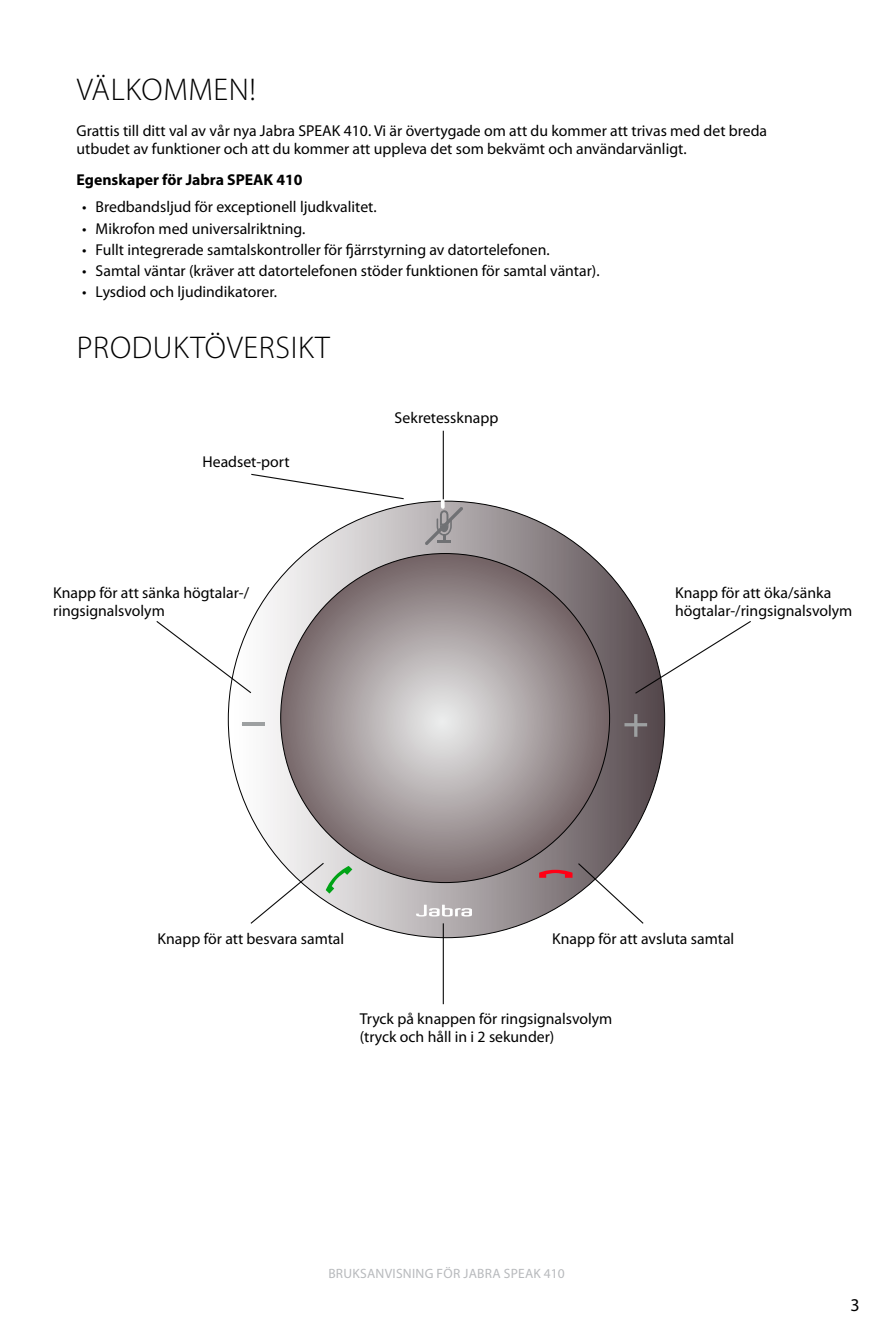
<style>
.page{position:relative;width:893px;height:1340px;background:#fff}
.page>*{position:absolute;margin:0;border:0;box-sizing:border-box;transform-origin:0 0}
.t1{font:300 31.5px "Myriad Pro";letter-spacing:.02em;color:#000}
.t2{font:18px "Myriad Pro";color:#000}
.t3{font:15.75px/18px "Myriad Pro";color:#000}
.t4{font:700 15.75px "Myriad Pro";color:#000}
.t5{font:13.5px "Myriad Pro";letter-spacing:.02em;color:#b8babd}
</style>
<div class="page">
<svg style="left:228px;top:501px;width:437px;height:436px"></svg>
<svg style="left:281px;top:553px;width:329px;height:329px;background:#9d9394"></svg>
<svg style="left:416px;top:904px;width:56px;height:12px"></svg>
<hr style="left:242px;top:722px;width:23px;height:4px;background:#9da0a1">
<svg style="left:624px;top:714px;width:23px;height:22px"></svg>
<svg style="left:425px;top:430px;width:38px;height:115px"></svg>
<hr style="left:443px;top:431px;width:1px;height:68px;background:#000">
<svg style="left:539px;top:862px;width:105px;height:62px"></svg>
<hr style="left:443px;top:923px;width:1px;height:81px;background:#000">
<svg style="left:250px;top:861px;width:102px;height:63px"></svg>
<svg style="left:156px;top:619px;width:96px;height:75px"></svg>
<svg style="left:634px;top:620px;width:117px;height:74px"></svg>
<svg style="left:251px;top:473px;width:153px;height:27px"></svg>
<h1 class="t1" style="left:77px;top:72px;width:180px">VÄLKOMMEN!</h1>
<p class="t3" style="left:77px;top:121px;width:692px">Grattis till ditt val av vår nya Jabra SPEAK 410. Vi är övertygade om att du kommer att trivas med det breda utbudet av funktioner och att du kommer att uppleva det som bekvämt och användarvänligt.</p>
<p class="t4" style="left:77px;top:169px;width:228px">Egenskaper för Jabra SPEAK 410</p>
<p class="t3" style="left:82px;top:198px;width:296px">• Bredbandsljud för exceptionell ljudkvalitet.</p>
<p class="t3" style="left:82px;top:219px;width:225px">• Mikrofon med universalriktning.</p>
<p class="t3" style="left:82px;top:240px;width:469px">• Fullt integrerade samtalskontroller för fjärrstyrning av datortelefonen.</p>
<p class="t3" style="left:82px;top:261px;width:519px">• Samtal väntar (kräver att datortelefonen stöder funktionen för samtal väntar).</p>
<p class="t3" style="left:82px;top:283px;width:196px">• Lysdiod och ljudindikatorer.</p>
<h1 class="t1" style="left:77px;top:330px;width:255px">PRODUKTÖVERSIKT</h1>
<p class="t3" style="left:203px;top:452px;width:89px">Headset-port</p>
<p class="t3" style="left:53px;top:583px;width:197px">Knapp för att sänka högtalar-/ ringsignalsvolym</p>
<p class="t3" style="left:395px;top:408px;width:105px">Sekretessknapp</p>
<p class="t3" style="left:675px;top:583px;width:179px">Knapp för att öka/sänka högtalar-/ringsignalsvolym</p>
<p class="t3" style="left:158px;top:929px;width:188px">Knapp för att besvara samtal</p>
<p class="t3" style="left:552px;top:929px;width:184px">Knapp för att avsluta samtal</p>
<p class="t3" style="left:360px;top:1009px;width:254px">Tryck på knappen för ringsignalsvolym (tryck och håll in i 2 sekunder)</p>
<p class="t5" style="left:328px;top:1265px;width:238px">Bruksanvisning för Jabra SpEak 410</p>
<p class="t2" style="left:851px;top:1293px;width:11px">3</p>
</div>
